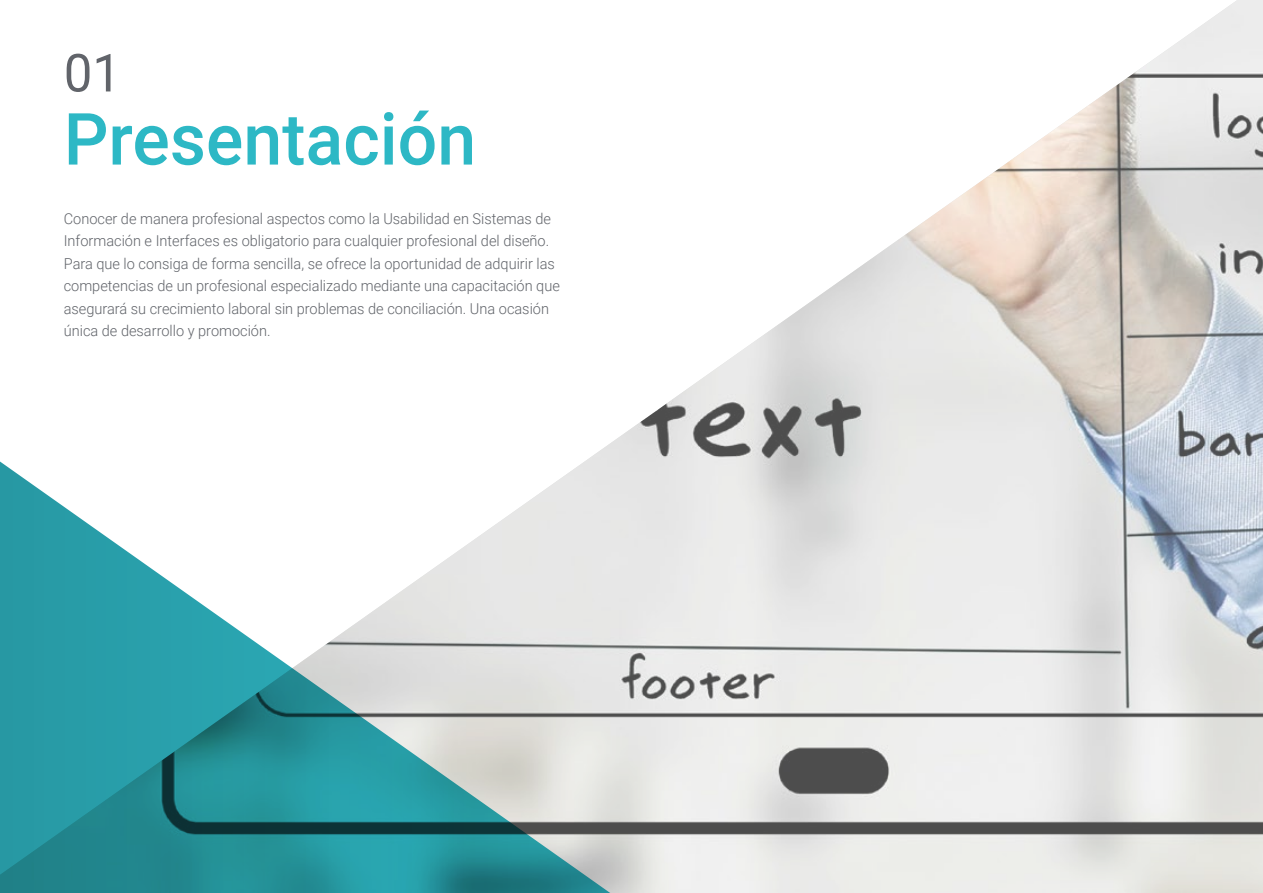
<style>
.page{position:relative;width:1263px;height:893px;background:#fff}
.page>*{position:absolute;margin:0;border:0;box-sizing:border-box;transform-origin:0 0}
.t1{font:500 72px "Roboto";color:#2db8c5}
.t2{font:52.5px "Roboto";color:#61646a}
.t3{font:300 15px/22.5px "Roboto";color:#61646a}
</style>
<div class="page">
<img style="left:607px;top:0;width:656px;height:893px">
<svg style="left:0;top:446px;width:640px;height:447px"></svg>
<h2 class="t2" style="left:64px;top:36px;width:59px">01</h2>
<h1 class="t1" style="left:64px;top:89px;width:414px">Presentación</h1>
<p class="t3" style="left:64px;top:207px;width:498px">Conocer de manera profesional aspectos como la Usabilidad en Sistemas de Información e Interfaces es obligatorio para cualquier profesional del diseño.<br>Para que lo consiga de forma sencilla, se ofrece la oportunidad de adquirir las competencias de un profesional especializado mediante una capacitación que asegurará su crecimiento laboral sin problemas de conciliación. Una ocasión única de desarrollo y promoción.</p>
</div>
